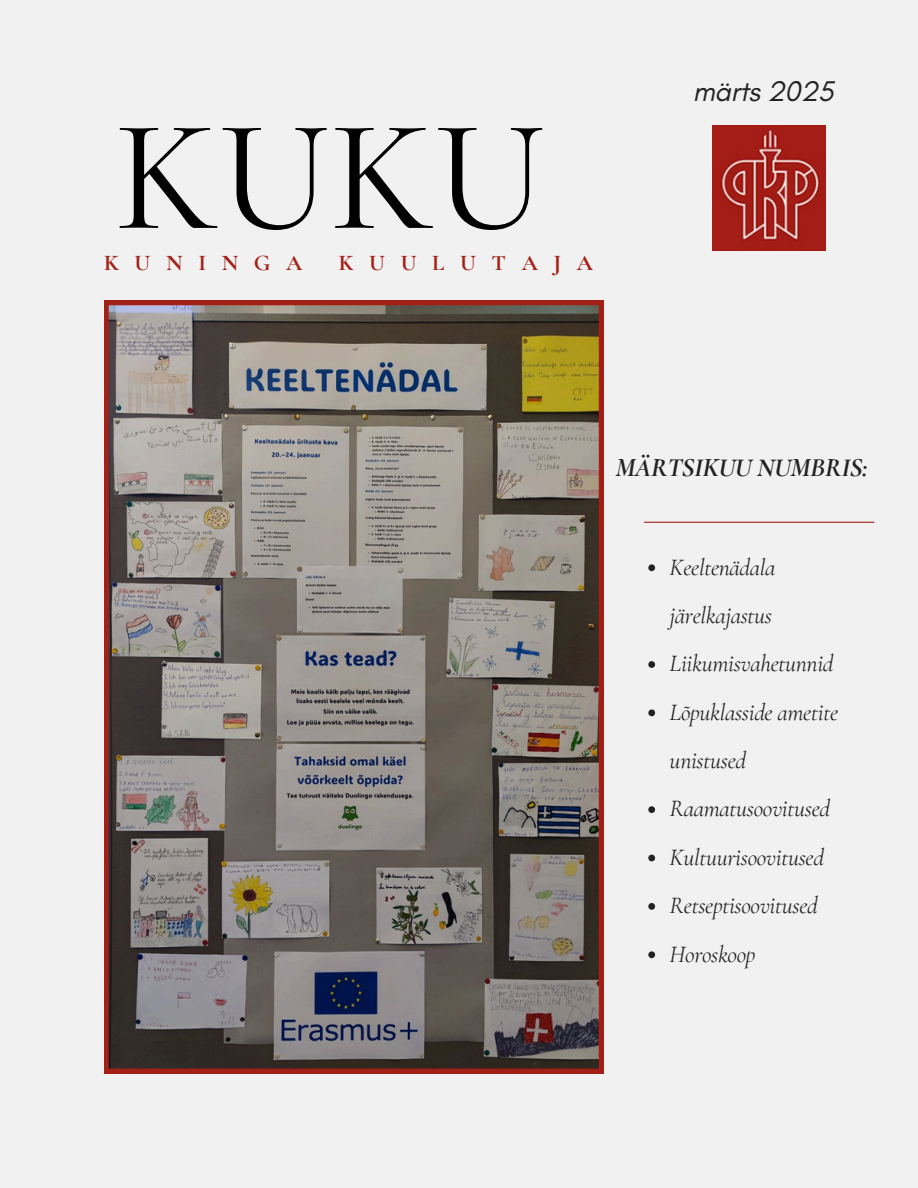
<style>
.page{position:relative;width:918px;height:1188px;background:#f1f1f1}
.page>*{position:absolute;margin:0;border:0;box-sizing:border-box;transform-origin:0 0}
.t1{font:159.9px "Cormorant Garamond";color:#000}
.t2{font:italic 28.95px "Glacial Indifference";letter-spacing:-.015em;color:#222}
.t3{font:italic 700 26.7px "Cormorant Garamond";letter-spacing:-.015em;color:#222}
.t4{font:italic 23.7px/48.3px "Cormorant Garamond";letter-spacing:-.015em;color:#222}
.t5{font:700 22.5px "Cormorant Garamond";letter-spacing:.695em;color:#a32016}
</style>
<div class="page">
<hr style="left:644px;top:522px;width:230px;height:1px;background:#a32016">
<svg style="left:104px;top:301px;width:499px;height:772px;background:#7f766f"></svg>
<img style="left:712px;top:126px;width:114px;height:125px">
<svg style="left:648px;top:564px;width:7px;height:7px"></svg>
<svg style="left:648px;top:661px;width:7px;height:7px"></svg>
<svg style="left:648px;top:710px;width:7px;height:6px"></svg>
<svg style="left:648px;top:806px;width:7px;height:7px"></svg>
<svg style="left:648px;top:855px;width:7px;height:6px"></svg>
<svg style="left:648px;top:903px;width:7px;height:7px"></svg>
<svg style="left:648px;top:951px;width:7px;height:7px"></svg>
<p class="t1" style="left:114px;top:80px;width:433px">KUKU</p>
<h4 class="t5" style="left:135px;top:249px;width:73px">UNI</h4>
<h4 class="t5" style="left:222px;top:249px;width:82px">NGA</h4>
<h4 class="t5" style="left:339px;top:249px;width:107px">KUUL</h4>
<h4 class="t5" style="left:460px;top:249px;width:134px">UTAJA</h4>
<h4 class="t5" style="left:104px;top:249px;width:16px">K</h4>
<h3 class="t2" style="left:693px;top:74px;width:142px">märts 2025</h3>
<h1 class="t3" style="left:615px;top:451px;width:254px">MÄRTSIKUU NUMBRIS:</h1>
<p class="t4" style="left:670px;top:543px;width:107px">Keeltenädala järelkajastus</p>
<h2 class="t4" style="left:670px;top:640px;width:165px">Liikumisvahetunnid</h2>
<p class="t4" style="left:670px;top:688px;width:170px">Lõpuklasside ametite unistused</p>
<p class="t4" style="left:670px;top:785px;width:162px">Raamatusoovitused</p>
<p class="t4" style="left:670px;top:833px;width:156px">Kultuurisoovitused</p>
<p class="t4" style="left:670px;top:881px;width:150px">Retseptisoovitused</p>
<p class="t4" style="left:670px;top:930px;width:87px">Horoskoop</p>
</div>
